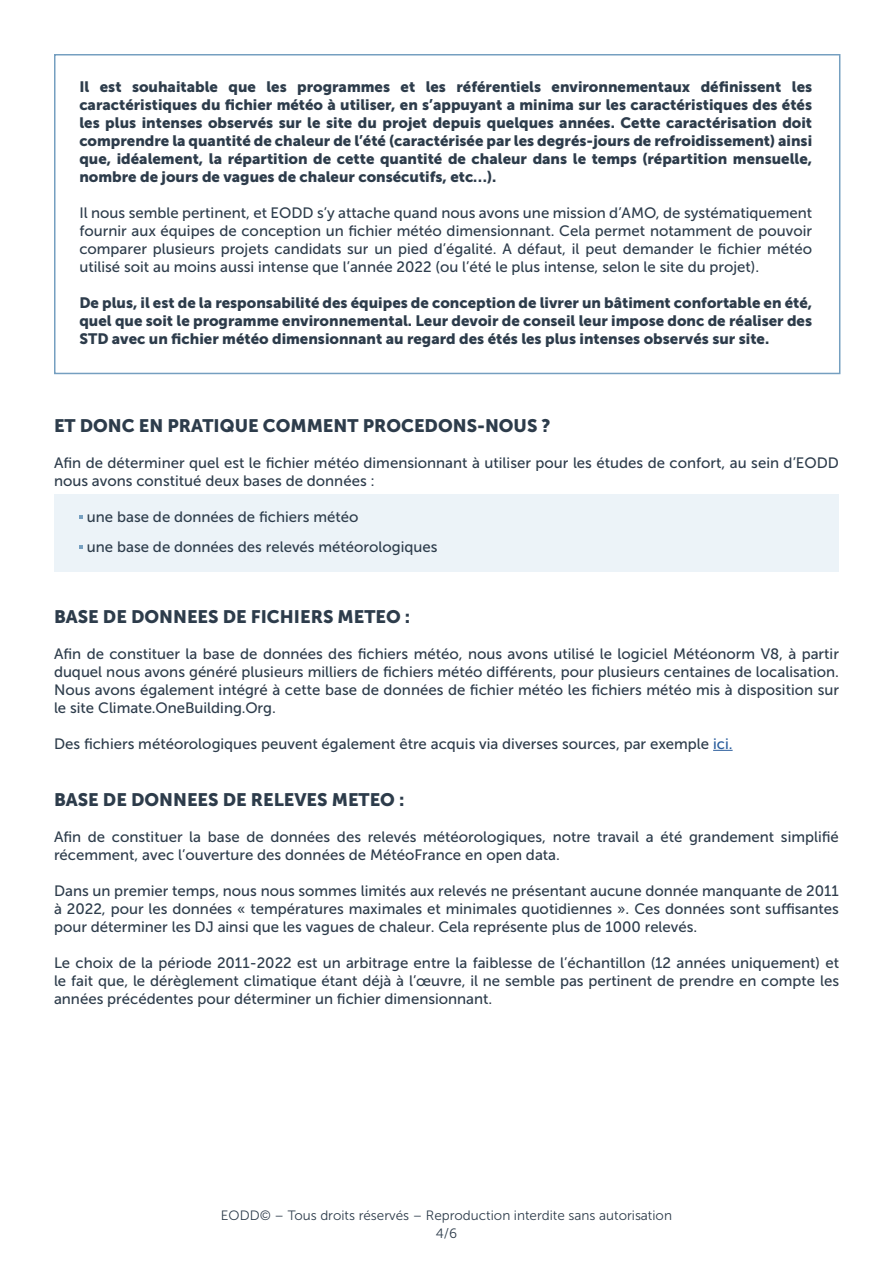
<style>
.page{position:relative;width:893px;height:1263px;background:#fff}
.page>*{position:absolute;margin:0;border:0;box-sizing:border-box;transform-origin:0 0}
.t1{font:18px "Museo Sans 900";color:#2d3c4b}
.t2{font:15px/18px "Museo Sans 500";color:#2d3c4b;text-align:justify}
.t3{font:15px/18px "Museo Sans 900";color:#2d3c4b;text-align:justify}
.t4{font:13.5px/17.9px "Museo Sans 300";color:#2d3c4b;text-align:center}
.s1{color:#275b9b}
</style>
<div class="page">
<div style="left:54px;top:494px;width:785px;height:78px;background:#ecf3f8"></div>
<svg style="left:713px;top:750px;width:20px;height:1px"></svg>
<div style="left:54px;top:54px;width:786px;height:320px;border:2px solid #759fc0"></div>
<p class="t3" style="left:79px;top:78px;width:734px">Il est souhaitable que les programmes et les référentiels environnementaux définissent les caractéristiques du fichier météo à utiliser, en s’appuyant a minima sur les caractéristiques des étés les plus intenses observés sur le site du projet depuis quelques années. Cette caractérisation doit comprendre la quantité de chaleur de l’été (caractérisée par les degrés-jours de refroidissement) ainsi que, idéalement, la répartition de cette quantité de chaleur dans le temps (répartition mensuelle, nombre de jours de vagues de chaleur consécutifs, etc…).</p>
<p class="t2" style="left:79px;top:204px;width:734px">Il nous semble pertinent, et EODD s’y attache quand nous avons une mission d’AMO, de systématiquement fournir aux équipes de conception un fichier météo dimensionnant. Cela permet notamment de pouvoir comparer plusieurs projets candidats sur un pied d’égalité. A défaut, il peut demander le fichier météo utilisé soit au moins aussi intense que l’année 2022 (ou l’été le plus intense, selon le site du projet).</p>
<p class="t3" style="left:79px;top:294px;width:734px">De plus, il est de la responsabilité des équipes de conception de livrer un bâtiment confortable en été, quel que soit le programme environnemental. Leur devoir de conseil leur impose donc de réaliser des STD avec un fichier météo dimensionnant au regard des étés les plus intenses observés sur site.</p>
<p class="t1" style="left:54px;top:415px;width:498px">ET DONC EN PRATIQUE COMMENT PROCEDONS-NOUS ?</p>
<p class="t2" style="left:54px;top:453px;width:786px">Afin de déterminer quel est le fichier météo dimensionnant à utiliser pour les études de confort, au sein d’EODD nous avons constitué deux bases de données :</p>
<p class="t2" style="left:87px;top:501px;width:352px;line-height:30.8px">une base de données de fichiers météo<br>une base de données des relevés météorologiques</p>
<p class="t1" style="left:54px;top:606px;width:358px">BASE DE DONNEES DE FICHIERS METEO :</p>
<p class="t2" style="left:54px;top:645px;width:787px">Afin de constituer la base de données des fichiers météo, nous avons utilisé le logiciel Météonorm V8, à partir duquel nous avons généré plusieurs milliers de fichiers météo différents, pour plusieurs centaines de localisation.<br>Nous avons également intégré à cette base de données de fichier météo les fichiers météo mis à disposition sur le site Climate.OneBuilding.Org.</p>
<p class="t2" style="left:54px;top:735px;width:680px">Des fichiers météorologiques peuvent également être acquis via diverses sources, par exemple <span class="s1">ici.</span></p>
<p class="t1" style="left:54px;top:790px;width:352px">BASE DE DONNEES DE RELEVES METEO :</p>
<p class="t2" style="left:54px;top:828px;width:786px">Afin de constituer la base de données des relevés météorologiques, notre travail a été grandement simplifié récemment, avec l’ouverture des données de MétéoFrance en open data.</p>
<p class="t2" style="left:54px;top:882px;width:786px">Dans un premier temps, nous nous sommes limités aux relevés ne présentant aucune donnée manquante de 2011 à 2022, pour les données « températures maximales et minimales quotidiennes ». Ces données sont suffisantes pour déterminer les DJ ainsi que les vagues de chaleur. Cela représente plus de 1000 relevés.</p>
<p class="t2" style="left:54px;top:954px;width:786px">Le choix de la période 2011-2022 est un arbitrage entre la faiblesse de l’échantillon (12 années uniquement) et le fait que, le dérèglement climatique étant déjà à l’œuvre, il ne semble pas pertinent de prendre en compte les années précédentes pour déterminer un fichier dimensionnant.</p>
<p class="t4" style="left:221px;top:1207px;width:453px">EODD© – Tous droits réservés – Reproduction interdite sans autorisation<br>4/6</p>
</div>
